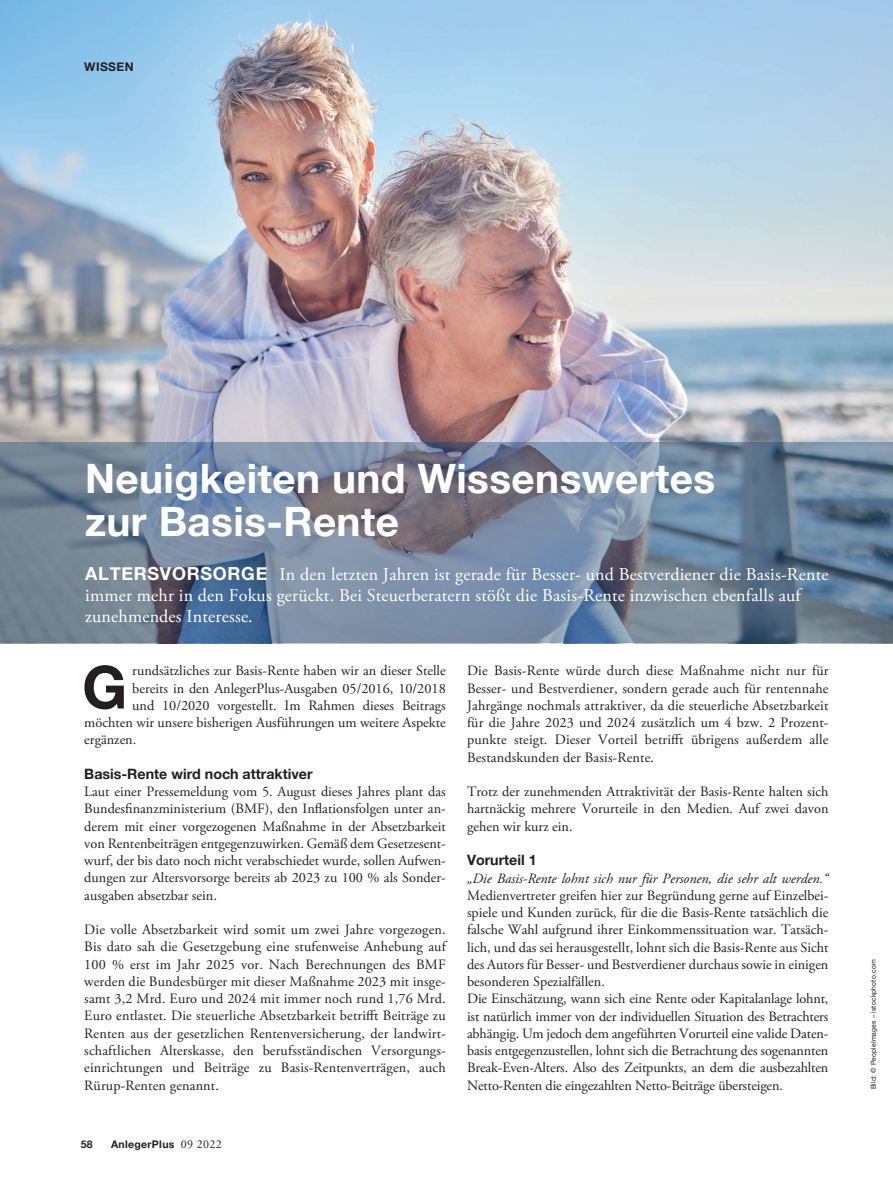
<style>
.page{position:relative;width:893px;height:1191px;background:#fff}
.page>*{position:absolute;margin:0;border:0;box-sizing:border-box;transform-origin:0 0}
.t1{font:700 40.5px/43.5px "Helvetica Neue";letter-spacing:.01em;color:#fff}
.t2{font:18px/21px "Adobe Garamond Pro";letter-spacing:.01em;color:#fff}
.t3{font:14.25px/17.2px "Adobe Garamond Pro";color:#231f20;text-align:justify}
.t4{font:italic 14.25px "Adobe Garamond Pro";color:#231f20}
.t5{font:700 14.25px "Helvetica Neue";color:#231f20}
.t6{font:700 12px "Helvetica Neue";letter-spacing:.04em;color:#231f20}
.t7{font:700 10.5px "Helvetica Neue";letter-spacing:.03em;color:#231f20}
.t8{font:6.75px "Helvetica Neue";letter-spacing:.025em;color:#231f20}
.s1{font-family:"Helvetica Neue";font-weight:700}
.s2{font-family:"Adobe Garamond Pro";font-weight:400;font-size:12px}
</style>
<div class="page">
<img style="left:0;top:0;width:893px;height:442px">
<svg style="left:0;top:442px;width:893px;height:201px;background:#6f8197"></svg>
<svg style="left:84px;top:665px;width:40px;height:44px"></svg>
<p class="t6" style="left:84px;top:57px;width:51px">WISSEN</p>
<h1 class="t1" style="left:85px;top:457px;width:631px">Neuigkeiten und Wissenswertes zur Basis-Rente</h1>
<p class="t2" style="left:85px;top:564px;width:745px"><span class="s1">ALTERSVORSORGE</span> In den letzten Jahren ist gerade für Besser- und Bestverdiener die Basis-Rente immer mehr in den Fokus gerückt. Bei Steuerberatern stößt die Basis-Rente inzwischen ebenfalls auf zunehmendes Interesse.</p>
<p class="t3" style="left:132px;top:662px;width:315px">rundsätzliches zur Basis-Rente haben wir an dieser Stelle</p>
<p class="t3" style="left:132px;top:680px;width:315px">bereits in den AnlegerPlus-Ausgaben 05/2016, 10/2018</p>
<p class="t3" style="left:132px;top:697px;width:315px">und 10/2020 vorgestellt. Im Rahmen dieses Beitrags</p>
<p class="t3" style="left:84px;top:714px;width:363px">möchten wir unsere bisherigen Ausführungen um weitere Aspekte</p>
<p class="t3" style="left:84px;top:731px;width:54px">ergänzen.</p>
<p class="t5" style="left:84px;top:762px;width:230px">Basis-Rente wird noch attraktiver</p>
<p class="t3" style="left:84px;top:783px;width:363px">Laut einer Pressemeldung vom 5. August dieses Jahres plant das Bundesfinanzministerium (BMF), den Inflationsfolgen unter an&shy;derem mit einer vorgezogenen Maßnahme in der Absetzbarkeit von Rentenbeiträgen entgegenzuwirken. Gemäß dem Gesetzesent&shy;wurf, der bis dato noch nicht verabschiedet wurde, sollen Aufwen&shy;dungen zur Altersvorsorge bereits ab 2023 zu 100 % als Sonder&shy;ausgaben absetzbar sein.</p>
<p class="t3" style="left:84px;top:921px;width:363px">Die volle Absetzbarkeit wird somit um zwei Jahre vorgezogen.<br>Bis dato sah die Gesetzgebung eine stufenweise Anhebung auf 100 % erst im Jahr 2025 vor. Nach Berechnungen des BMF werden die Bundesbürger mit dieser Maßnahme 2023 mit insge&shy;samt 3,2 Mrd. Euro und 2024 mit immer noch rund 1,76 Mrd.<br>Euro entlastet. Die steuerliche Absetzbarkeit betrifft Beiträge zu Renten aus der gesetzlichen Rentenversicherung, der landwirt&shy;schaftlichen Alterskasse, den berufsständischen Versorgungs&shy;einrichtungen und Beiträge zu Basis-Rentenverträgen, auch Rürup-Renten genannt.</p>
<p class="t7" style="left:81px;top:1136px;width:13px">58</p>
<p class="t7" style="left:111px;top:1136px;width:112px">AnlegerPlus <span class="s2">09 2022</span></p>
<p class="t3" style="left:467px;top:662px;width:363px">Die Basis-Rente würde durch diese Maßnahme nicht nur für Besser- und Bestverdiener, sondern gerade auch für rentennahe Jahrgänge nochmals attraktiver, da die steuerliche Absetzbarkeit für die Jahre 2023 und 2024 zusätzlich um 4 bzw. 2 Prozent&shy;punkte steigt. Dieser Vorteil betrifft übrigens außerdem alle Bestandskunden der Basis-Rente.</p>
<p class="t3" style="left:467px;top:783px;width:363px">Trotz der zunehmenden Attraktivität der Basis-Rente halten sich hartnäckig mehrere Vorurteile in den Medien. Auf zwei davon gehen wir kurz ein.</p>
<p class="t5" style="left:467px;top:849px;width:71px">Vorurteil 1</p>
<p class="t4" style="left:467px;top:869px;width:363px">„Die Basis-Rente lohnt sich nur für Personen, die sehr alt werden.“</p>
<p class="t3" style="left:467px;top:887px;width:363px;text-align:left">Medienvertreter greifen hier zur Begründung gerne auf Einzelbei&shy;spiele und Kunden zurück, für die die Basis-Rente tatsächlich die falsche Wahl aufgrund ihrer Einkommenssituation war. Tatsäch&shy;lich, und das sei herausgestellt, lohnt sich die Basis-Rente aus Sicht des Autors für Besser- und Bestverdiener durchaus sowie in einigen besonderen Spezialfällen.<br>Die Einschätzung, wann sich eine Rente oder Kapitalanlage lohnt, ist natürlich immer von der individuellen Situation des Betrachters abhängig. Um jedoch dem angeführten Vorurteil eine valide Daten&shy;basis entgegenzustellen, lohnt sich die Betrachtung des sogenannten Break-Even-Alters. Also des Zeitpunkts, an dem die ausbezahlten Netto-Renten die eingezahlten Netto-Beiträge übersteigen.</p>
<p class="t8" style="left:869px;top:1089px;width:131px;rotate:-90deg">Bild: © PeopleImages – istockphoto.com</p>
</div>
